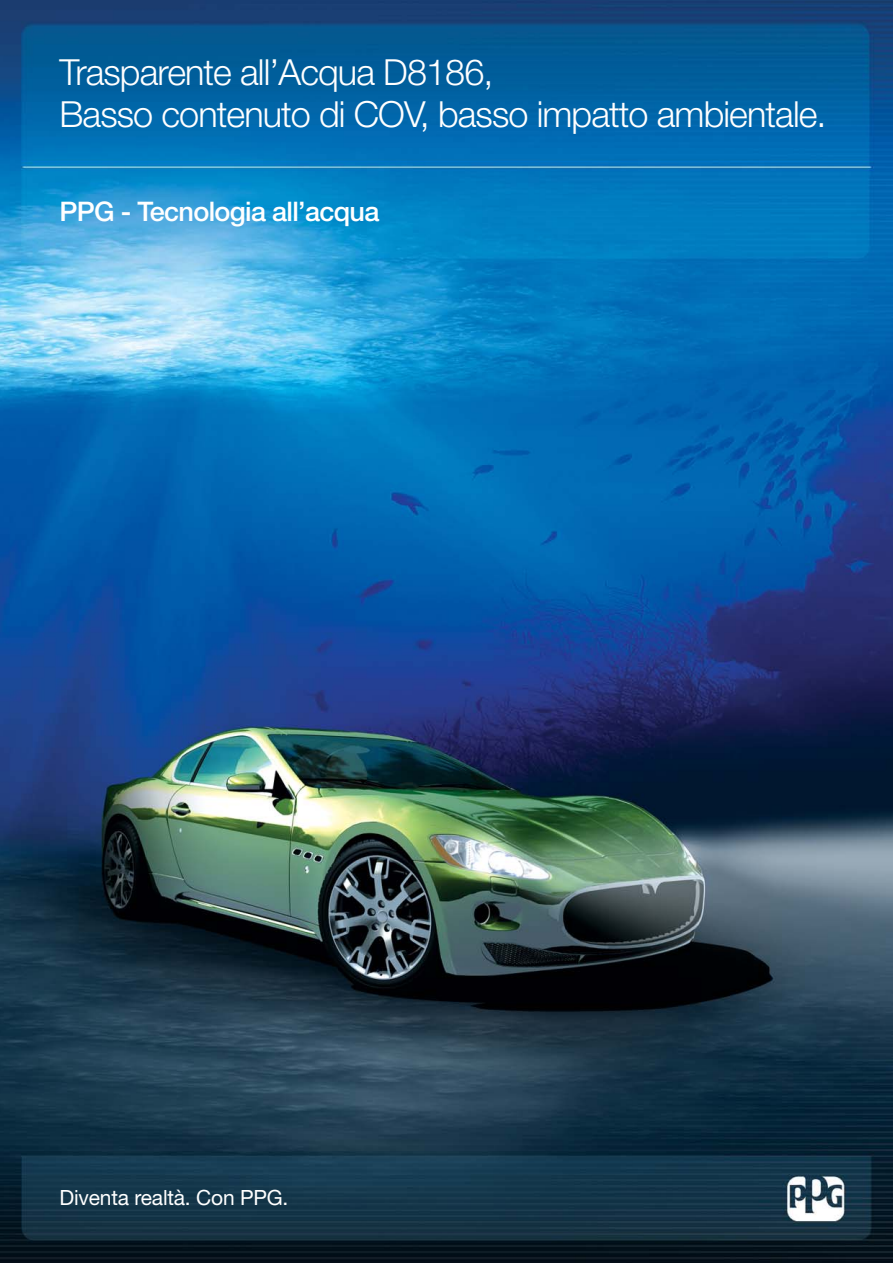
<style>
.page{position:relative;width:893px;height:1263px;background:#fff}
.page>*{position:absolute;margin:0;border:0;box-sizing:border-box;transform-origin:0 0}
.t1{font:300 36px/42px "Helvetica Neue";letter-spacing:-.025em;color:#fff}
.t2{font:500 27px "Helvetica Neue";letter-spacing:-.025em;color:#fff}
.t3{font:21px "Helvetica Neue";letter-spacing:-.01em;color:#fff}
</style>
<div class="page">
<img style="left:0;top:0;width:893px;height:1263px">
<p class="t1" style="left:60px;top:55px;width:768px">Trasparente all’Acqua D8186,<br>Basso contenuto di COV, basso impatto ambientale.</p>
<p class="t2" style="left:60px;top:202px;width:321px">PPG - Tecnologia all’acqua</p>
<p class="t3" style="left:60px;top:1190px;width:230px">Diventa realtà. Con PPG.</p>
</div>
